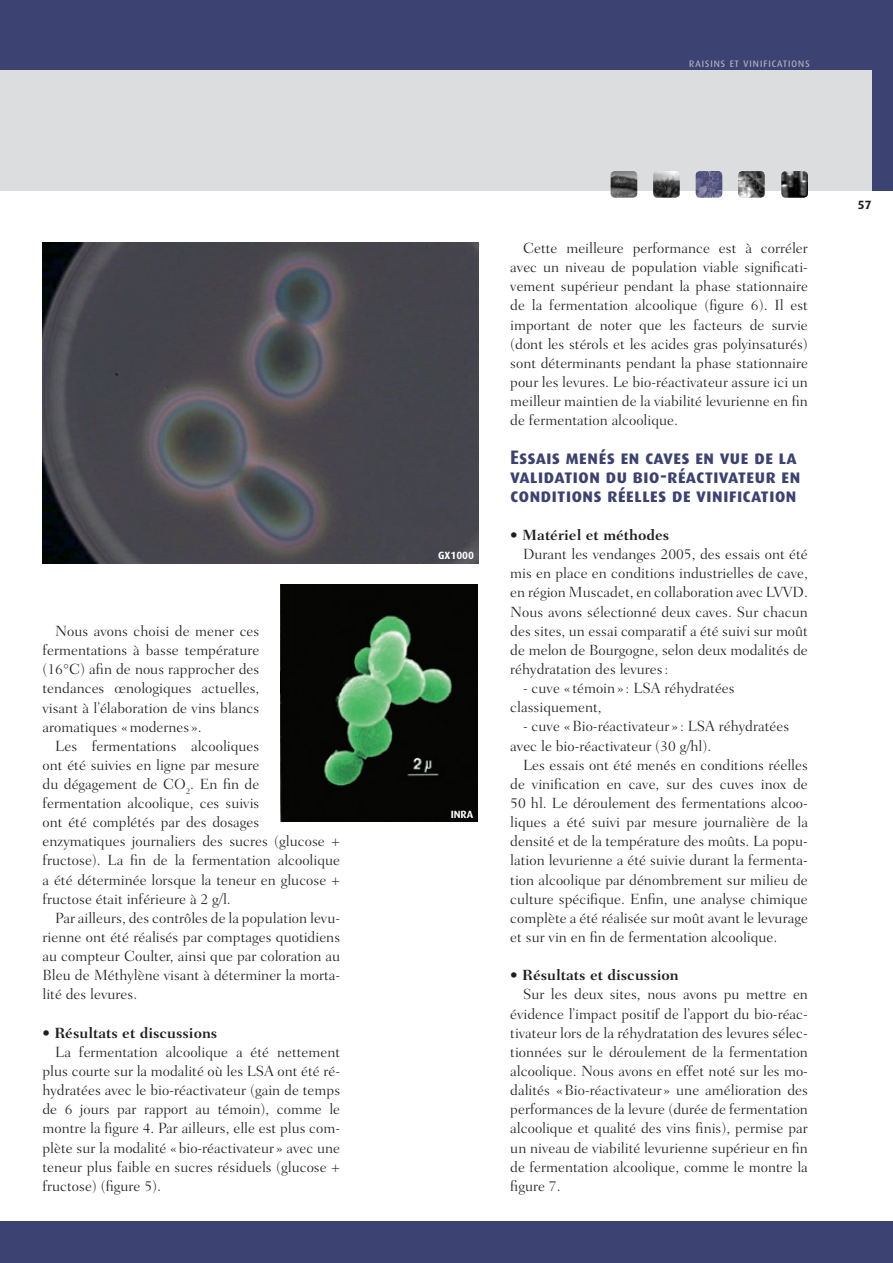
<style>
.page{position:relative;width:893px;height:1263px;background:#3c4272}
.page>*{position:absolute;margin:0;border:0;box-sizing:border-box;transform-origin:0 0}
.t1{font:19.5px/19.2px "Dax Bold Caps";color:#3c4272}
.t2{font:300 15px/19.2px "Fairfield LH";color:#231f20;text-align:justify}
.t3{font:700 15px "Fairfield LH";color:#231f20}
.t4{font:12px "Dax Regular Caps";letter-spacing:.03em;color:#b3b0c5}
.t5{font:700 12px "Dax";color:#231f20}
.t6{font:700 10.5px "Dax";color:#fff}
</style>
<div class="page">
<div style="left:0;top:70px;width:872px;height:121px;background:#dcdddf"></div>
<div style="left:0;top:191px;width:893px;height:1029px;background:#fff"></div>
<img style="left:738px;top:171px;width:27px;height:27px">
<img style="left:781px;top:171px;width:27px;height:27px">
<img style="left:696px;top:171px;width:26px;height:27px">
<img style="left:653px;top:171px;width:27px;height:27px">
<img style="left:611px;top:171px;width:26px;height:27px">
<img style="left:43px;top:242px;width:435px;height:322px">
<img style="left:281px;top:585px;width:196px;height:236px">
<p class="t2" style="left:43px;top:621px;width:218px;text-indent:13px">Nous avons choisi de mener ces fermentations à basse température (16°C) afin de nous rapprocher des tendances œnologiques actuelles, visant à l’élaboration de vins blancs aromatiques «modernes ».</p>
<p class="t2" style="left:43px;top:736px;width:299px;text-align:left;text-indent:13px">Les fermentations alcooliques<br>ont été suivies en ligne par mesure<br>du dégagement de CO<sub>2</sub>. En fin de fermentation alcoolique, ces suivis<br>ont été complétés par des dosages enzymatiques journaliers des sucres (glucose + fructose). La fin de la fermentation alcoolique a été déterminée lorsque la teneur en glucose + fructose était inférieure à 2 g/l.</p>
<p class="t2" style="left:43px;top:908px;width:299px;text-indent:13px">Par ailleurs, des contrôles de la population levu&shy;rienne ont été réalisés par comptages quotidiens au compteur Coulter, ainsi que par coloration au Bleu de Méthylène visant à déterminer la morta&shy;lité des levures.</p>
<p class="t3" style="left:43px;top:1024px;width:176px">• Résultats et discussions</p>
<p class="t2" style="left:43px;top:1042px;width:299px;text-indent:13px">La fermentation alcoolique a été nettement plus courte sur la modalité où les LSA ont été ré&shy;hydratées avec le bio-réactivateur (gain de temps de 6 jours par rapport au témoin), comme le montre la figure 4. Par ailleurs, elle est plus com&shy;plète sur la modalité «bio-réactivateur » avec une teneur plus faible en sucres résiduels (glucose + fructose) (figure 5).</p>
<p class="t4" style="left:689px;top:56px;width:123px">raisins et vinifications</p>
<p class="t6" style="left:438px;top:550px;width:37px">GX1000</p>
<p class="t6" style="left:451px;top:808px;width:24px">INRA</p>
<p class="t2" style="left:510px;top:239px;width:299px;text-indent:13px">Cette meilleure performance est à corréler avec un niveau de population viable significati&shy;vement supérieur pendant la phase stationnaire de la fermentation alcoolique (figure 6). Il est important de noter que les facteurs de survie (dont les stérols et les acides gras polyinsaturés) sont déterminants pendant la phase stationnaire pour les levures. Le bio-réactivateur assure ici un meilleur maintien de la viabilité levurienne en fin de fermentation alcoolique.</p>
<h1 class="t1" style="left:510px;top:447px;width:292px">Essais menés en caves en vue de la validation du bio-réactivateur en conditions réelles de vinification</h1>
<p class="t3" style="left:510px;top:526px;width:160px">• Matériel et méthodes</p>
<p class="t2" style="left:510px;top:545px;width:299px;text-indent:13px">Durant les vendanges 2005, des essais ont été mis en place en conditions industrielles de cave, en région Muscadet, en collaboration avec LVVD.<br>Nous avons sélectionné deux caves. Sur chacun des sites, un essai comparatif a été suivi sur moût de melon de Bourgogne, selon deux modalités de réhydratation des levures:</p>
<p class="t2" style="left:510px;top:679px;width:226px;text-indent:13px">- cuve « témoin» : LSA réhydratées classiquement,</p>
<p class="t2" style="left:510px;top:717px;width:280px;text-indent:13px">- cuve «Bio-réactivateur » : LSA réhydratées avec le bio-réactivateur (30 g/hl).</p>
<p class="t2" style="left:510px;top:755px;width:299px;text-indent:13px">Les essais ont été menés en conditions réelles de vinification en cave, sur des cuves inox de 50 hl. Le déroulement des fermentations alcoo&shy;liques a été suivi par mesure journalière de la densité et de la température des moûts. La popu&shy;lation levurienne a été suivie durant la fermenta&shy;tion alcoolique par dénombrement sur milieu de culture spécifique. Enfin, une analyse chimique complète a été réalisée sur moût avant le levurage et sur vin en fin de fermentation alcoolique.</p>
<p class="t3" style="left:510px;top:966px;width:170px">• Résultats et discussion</p>
<p class="t2" style="left:510px;top:985px;width:299px;text-indent:13px">Sur les deux sites, nous avons pu mettre en évidence l’impact positif de l’apport du bio-réac&shy;tivateur lors de la réhydratation des levures sélec&shy;tionnées sur le déroulement de la fermentation alcoolique. Nous avons en effet noté sur les mo&shy;dalités «Bio-réactivateur » une amélioration des performances de la levure (durée de fermentation alcoolique et qualité des vins finis), permise par un niveau de viabilité levurienne supérieur en fin de fermentation alcoolique, comme le montre la figure 7.</p>
<p class="t5" style="left:858px;top:198px;width:15px">57</p>
</div>
